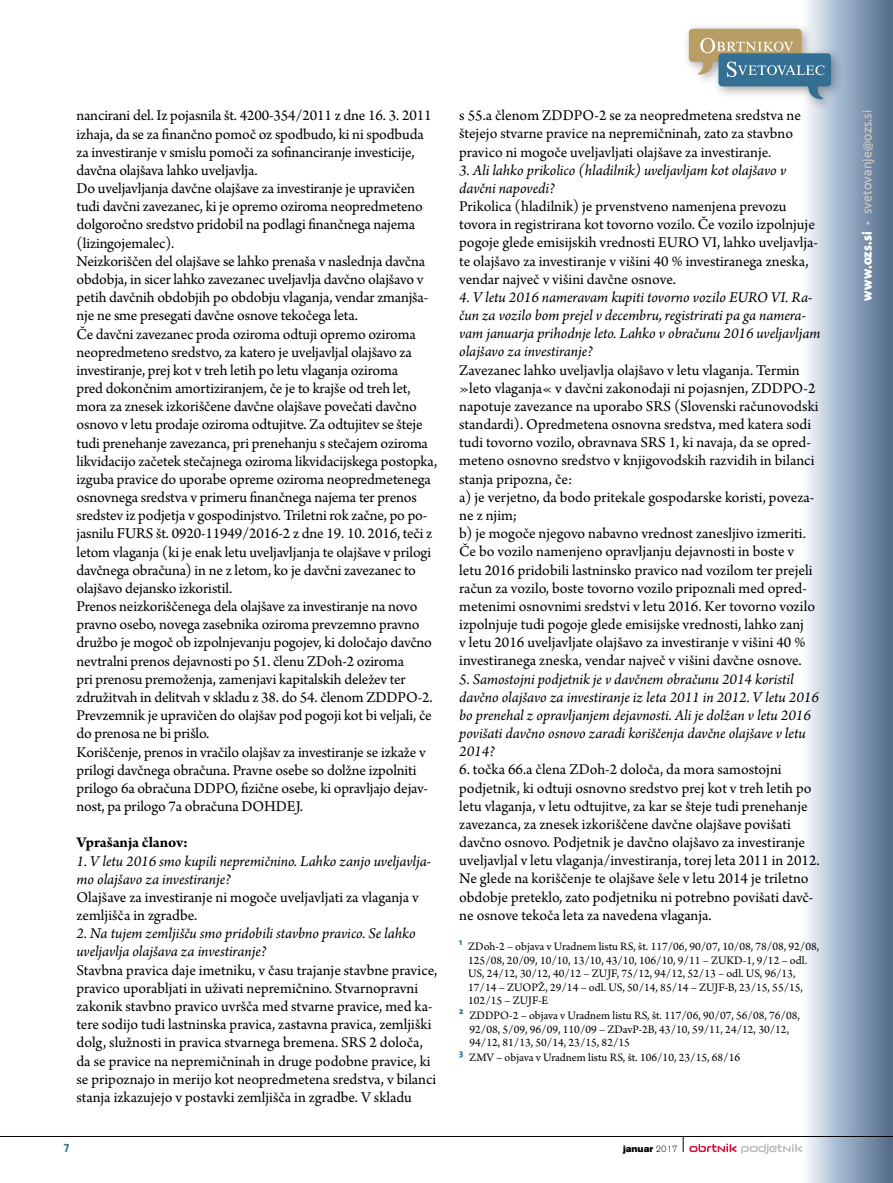
<style>
.page{position:relative;width:893px;height:1183px;background:#fff}
.page>*{position:absolute;margin:0;border:0;box-sizing:border-box;transform-origin:0 0}
.t1{font:15.75px/18.1px "Arno Pro";letter-spacing:-.005em;color:#000}
.t2{font:italic 15.75px/18.1px "Arno Pro";letter-spacing:-.005em;color:#000}
.t3{font:700 15.75px "Arno Pro";letter-spacing:-.005em;color:#000}
.t4{font:13.5px "Myriad Pro";letter-spacing:.02em;color:#c1c0c0}
.t5{font:12px/13.5px "Arno Pro";color:#000}
.t6{font:700 12px "The Sans Caps X";color:#347094}
.t7{font:900 9.75px "Accius X";color:#000}
.s1{font-style:normal}
.s2{font-style:italic}
.s3{font-weight:300}
.s4{font-weight:700;color:#fff}
</style>
<div class="page">
<hr style="left:0;top:1135px;width:893px;height:1px;background:#000">
<svg style="left:683px;top:1136px;width:112px;height:17px"></svg>
<div style="left:795px;top:0;width:98px;height:1182px;background:linear-gradient(to right,#fff,#4a6889)"></div>
<div style="left:683px;top:23px;width:160px;height:88px;background:#000;opacity:.35"></div>
<svg style="left:689px;top:29px;width:142px;height:71px;background:#9ba9a7"></svg>
<p class="t1" style="left:77px;top:107px;width:362px">nancirani del. Iz pojasnila št. 4200-354/2011 z dne 16. 3. 2011 izhaja, da se za finančno pomoč oz spodbudo, ki ni spodbuda za investiranje v smislu pomoči za sofinanciranje investicije, davčna olajšava lahko uveljavlja.<br>Do uveljavljanja davčne olajšave za investiranje je upravičen tudi davčni zavezanec, ki je opremo oziroma neopredmeteno dolgoročno sredstvo pridobil na podlagi finančnega najema (lizingojemalec).<br>Neizkoriščen del olajšave se lahko prenaša v naslednja davčna obdobja, in sicer lahko zavezanec uveljavlja davčno olajšavo v petih davčnih obdobjih po obdobju vlaganja, vendar zmanjša&shy;nje ne sme presegati davčne osnove tekočega leta.<br>Če davčni zavezanec proda oziroma odtuji opremo oziroma neopredmeteno sredstvo, za katero je uveljavljal olajšavo za investiranje, prej kot v treh letih po letu vlaganja oziroma<br>pred dokončnim amortiziranjem, če je to krajše od treh let, mora za znesek izkoriščene davčne olajšave povečati davčno osnovo v letu prodaje oziroma odtujitve. Za odtujitev se šteje tudi prenehanje zavezanca, pri prenehanju s stečajem oziroma likvidacijo začetek stečajnega oziroma likvidacijskega postopka, izguba pravice do uporabe opreme oziroma neopredmetenega osnovnega sredstva v primeru finančnega najema ter prenos sredstev iz podjetja v gospodinjstvo. Triletni rok začne, po po&shy;jasnilu FURS št. 0920-11949/2016-2 z dne 19. 10. 2016, teči z letom vlaganja (ki je enak letu uveljavljanja te olajšave v prilogi davčnega obračuna) in ne z letom, ko je davčni zavezanec to olajšavo dejansko izkoristil.<br>Prenos neizkoriščenega dela olajšave za investiranje na novo pravno osebo, novega zasebnika oziroma prevzemno pravno družbo je mogoč ob izpolnjevanju pogojev, ki določajo davčno nevtralni prenos dejavnosti po 51. členu ZDoh-2 oziroma<br>pri prenosu premoženja, zamenjavi kapitalskih deležev ter združitvah in delitvah v skladu z 38. do 54. členom ZDDPO-2.<br>Prevzemnik je upravičen do olajšav pod pogoji kot bi veljali, če do prenosa ne bi prišlo.<br>Koriščenje, prenos in vračilo olajšav za investiranje se izkaže v prilogi davčnega obračuna. Pravne osebe so dolžne izpolniti prilogo 6a obračuna DDPO, fizične osebe, ki opravljajo dejav&shy;nost, pa prilogo 7a obračuna DOHDEJ.</p>
<p class="t3" style="left:77px;top:833px;width:113px">Vprašanja članov:</p>
<p class="t2" style="left:77px;top:852px;width:356px">1. V letu 2016 smo kupili nepremičnino. Lahko zanjo uveljavlja&shy;mo olajšavo za investiranje?<br><span class="s1">Olajšave za investiranje ni mogoče uveljavljati za vlaganja v zemljišča in zgradbe.</span></p>
<p class="t1" style="left:77px;top:925px;width:362px"><span class="s2">2. Na tujem zemljišču smo pridobili stavbno pravico. Se lahko uveljavlja olajšava za investiranje?<br></span>Stavbna pravica daje imetniku, v času trajanje stavbne pravice, pravico uporabljati in uživati nepremičnino. Stvarnopravni zakonik stavbno pravico uvršča med stvarne pravice, med ka&shy;tere sodijo tudi lastninska pravica, zastavna pravica, zemljiški dolg, služnosti in pravica stvarnega bremena. SRS 2 določa, da se pravice na nepremičninah in druge podobne pravice, ki se pripoznajo in merijo kot neopredmetena sredstva, v bilanci stanja izkazujejo v postavki zemljišča in zgradbe. V skladu</p>
<p class="t6" style="left:64px;top:1141px;width:7px">7</p>
<p class="t1" style="left:459px;top:107px;width:343px">s 55.a členom ZDDPO-2 se za neopredmetena sredstva ne štejejo stvarne pravice na nepremičninah, zato za stavbno pravico ni mogoče uveljavljati olajšave za investiranje.</p>
<p class="t1" style="left:459px;top:162px;width:360px"><span class="s2">3. Ali lahko prikolico (hladilnik) uveljavljam kot olajšavo v davčni napovedi?<br></span>Prikolica (hladilnik) je prvenstveno namenjena prevozu tovora in registrirana kot tovorno vozilo. Če vozilo izpolnjuje pogoje glede emisijskih vrednosti EURO VI, lahko uveljavlja&shy;te olajšavo za investiranje v višini 40 % investiranega zneska, vendar največ v višini davčne osnove.</p>
<p class="t1" style="left:459px;top:289px;width:363px"><span class="s2">4. V letu 2016 nameravam kupiti tovorno vozilo EURO VI. Ra&shy;čun za vozilo bom prejel v decembru, registrirati pa ga namera&shy;vam januarja prihodnje leto. Lahko v obračunu 2016 uveljavljam olajšavo za investiranje?<br></span>Zavezanec lahko uveljavlja olajšavo v letu vlaganja. Termin »leto vlaganja« v davčni zakonodaji ni pojasnjen, ZDDPO-2 napotuje zavezance na uporabo SRS (Slovenski računovodski standardi). Opredmetena osnovna sredstva, med katera sodi tudi tovorno vozilo, obravnava SRS 1, ki navaja, da se opred&shy;meteno osnovno sredstvo v knjigovodskih razvidih in bilanci stanja pripozna, če:<br>a) je verjetno, da bodo pritekale gospodarske koristi, poveza&shy;ne z njim;<br>b) je mogoče njegovo nabavno vrednost zanesljivo izmeriti.<br>Če bo vozilo namenjeno opravljanju dejavnosti in boste v letu 2016 pridobili lastninsko pravico nad vozilom ter prejeli račun za vozilo, boste tovorno vozilo pripoznali med opred&shy;metenimi osnovnimi sredstvi v letu 2016. Ker tovorno vozilo izpolnjuje tudi pogoje glede emisijske vrednosti, lahko zanj<br>v letu 2016 uveljavljate olajšavo za investiranje v višini 40 % investiranega zneska, vendar največ v višini davčne osnove.</p>
<p class="t2" style="left:459px;top:670px;width:361px">5. Samostojni podjetnik je v davčnem obračunu 2014 koristil davčno olajšavo za investiranje iz leta 2011 in 2012. V letu 2016 bo prenehal z opravljanjem dejavnosti. Ali je dolžan v letu 2016 povišati davčno osnovo zaradi koriščenja davčne olajšave v letu 2014?</p>
<p class="t1" style="left:459px;top:761px;width:362px">6. točka 66.a člena ZDoh-2 določa, da mora samostojni podjetnik, ki odtuji osnovno sredstvo prej kot v treh letih po letu vlaganja, v letu odtujitve, za kar se šteje tudi prenehanje zavezanca, za znesek izkoriščene davčne olajšave povišati davčno osnovo. Podjetnik je davčno olajšavo za investiranje uveljavljal v letu vlaganja/investiranja, torej leta 2011 in 2012.<br>Ne glede na koriščenje te olajšave šele v letu 2014 je triletno obdobje preteklo, zato podjetniku ni potrebno povišati davč&shy;ne osnove tekoča leta za navedena vlaganja.</p>
<p class="t5" style="left:468px;top:940px;width:353px;text-indent:-9px"><sup>1</sup> ZDoh-2 – objava v Uradnem listu RS, št. 117/06, 90/07, 10/08, 78/08, 92/08, 125/08, 20/09, 10/10, 13/10, 43/10, 106/10, 9/11 – ZUKD-1, 9/12 – odl.<br>US, 24/12, 30/12, 40/12 – ZUJF, 75/12, 94/12, 52/13 – odl. US, 96/13, 17/14 – ZUOPŽ, 29/14 – odl. US, 50/14, 85/14 – ZUJF-B, 23/15, 55/15, 102/15 – ZUJF-E</p>
<p class="t5" style="left:469px;top:1009px;width:332px;text-indent:-10px"><sup>2</sup> ZDDPO-2 – objava v Uradnem listu RS, št. 117/06, 90/07, 56/08, 76/08,<br>92/08, 5/09, 96/09, 110/09 – ZDavP-2B, 43/10, 59/11, 24/12, 30/12,<br>94/12, 81/13, 50/14, 23/15, 82/15</p>
<p class="t5" style="left:459px;top:1051px;width:282px"><sup>3</sup> ZMV – objava v Uradnem listu RS, št. 106/10, 23/15, 68/16</p>
<p class="t7" style="left:623px;top:1142px;width:56px">januar <span class="s3">2017</span></p>
<p class="t4" style="left:859px;top:300px;width:192px;rotate:-90deg"><span class="s4">www.ozs.si</span> • svetovanje@ozs.si</p>
</div>
